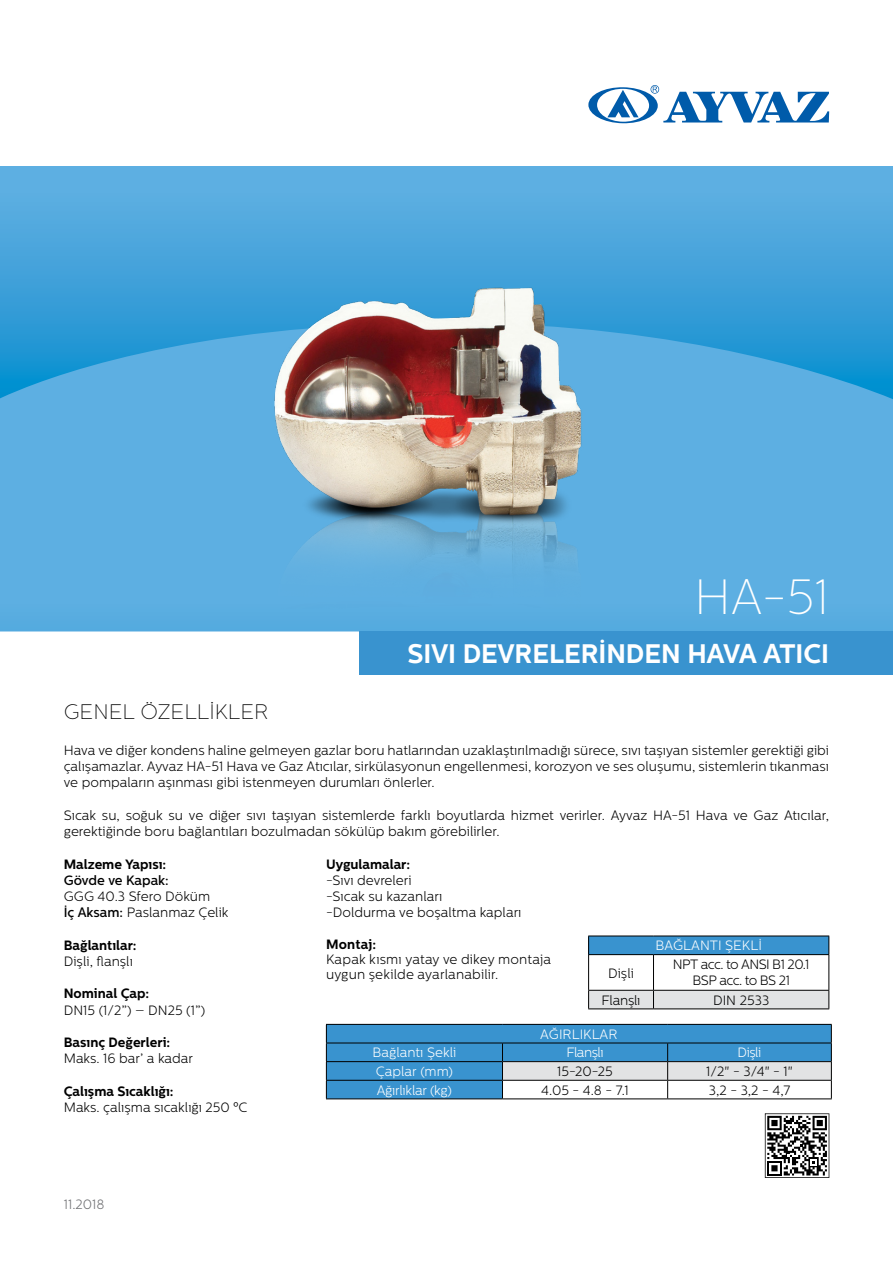
<style>
.page{position:relative;width:893px;height:1263px;background:#fff}
.page>*{position:absolute;margin:0;border:0;box-sizing:border-box;transform-origin:0 0}
.t1{font:100 49.35px "Centrale Sans";color:#fff}
.t2{font:700 26.85px "Centrale Sans";color:#fff}
.t3{font:100 21px "Centrale Sans";color:#000}
.t4{font:300 13.5px/16.2px "Centrale Sans";color:#000}
.t5{font:700 13.5px "Centrale Sans";color:#000}
.t6{font:300 13.5px "Centrale Sans";color:#fff}
.t7{font:300 13.5px/16.2px "Centrale Sans";letter-spacing:-.04em;color:#000;text-align:center}
.t8{font:300 13.5px "Centrale Sans";letter-spacing:-.02em;color:#fff}
.t9{font:500 13.5px "Centrale Sans";color:#000}
.t10{font:300 13.5px "Centrale Sans";color:#6d6e71}
.t11{font:300 13.5px "Centrale Sans";letter-spacing:-.02em;color:#000}
.t12{font:300 13.5px "Centrale Sans";letter-spacing:-.04em;color:#fff}
.s1{font-weight:500}
.s2{font-weight:700}
.s3{font-family:"Century Gothic";font-weight:400}
</style>
<div class="page">
<svg style="left:0;top:166px;width:893px;height:157px;background:#4ea7dd"></svg>
<svg style="left:0;top:323px;width:893px;height:308px;background:#54abdf"></svg>
<div style="left:360px;top:631px;width:533px;height:43px;background:#3993cf"></div>
<svg style="left:588px;top:85px;width:241px;height:39px"></svg>
<img style="left:209px;top:235px;width:444px;height:396px">
<svg style="left:765px;top:1113px;width:64px;height:65px"></svg>
<div style="left:589px;top:936px;width:240px;height:19px;background:#3993cf"></div>
<hr style="left:588px;top:936px;width:65px;height:1px;background:#000">
<svg style="left:588px;top:936px;width:1px;height:18px"></svg>
<hr style="left:653px;top:936px;width:176px;height:1px;background:#000">
<svg style="left:828px;top:936px;width:1px;height:18px"></svg>
<hr style="left:588px;top:954px;width:65px;height:1px;background:#000">
<hr style="left:588px;top:955px;width:1px;height:35px;background:#000">
<hr style="left:653px;top:954px;width:176px;height:1px;background:#000">
<hr style="left:653px;top:955px;width:1px;height:35px;background:#000">
<hr style="left:828px;top:955px;width:1px;height:35px;background:#000">
<svg style="left:588px;top:990px;width:241px;height:18px;background:#d6d6d7"></svg>
<hr style="left:588px;top:1008px;width:65px;height:1px;background:#000">
<hr style="left:653px;top:1008px;width:176px;height:1px;background:#000">
<hr style="left:326px;top:1024px;width:176px;height:1px;background:#000">
<hr style="left:502px;top:1024px;width:166px;height:1px;background:#000">
<hr style="left:668px;top:1024px;width:164px;height:1px;background:#000">
<svg style="left:326px;top:1025px;width:506px;height:73px;background:#6ea8cf"></svg>
<hr style="left:326px;top:1098px;width:176px;height:1px;background:#000">
<hr style="left:502px;top:1098px;width:166px;height:1px;background:#000">
<hr style="left:668px;top:1098px;width:164px;height:1px;background:#000">
<h1 class="t1" style="left:694px;top:570px;width:137px">HA-51</h1>
<h3 class="t3" style="left:64px;top:701px;width:206px">GENEL ÖZELLİKLER</h3>
<h2 class="t2" style="left:408px;top:638px;width:423px">SIVI DEVRELERİNDEN HAVA ATICI</h2>
<p class="t4" style="left:64px;top:742px;width:767px;text-align:justify">Hava ve diğer kondens haline gelmeyen gazlar boru hatlarından uzaklaştırılmadığı sürece, sıvı taşıyan sistemler gerektiği gibi çalışamazlar. Ayvaz HA-51 Hava ve Gaz Atıcılar, sirkülasyonun engellenmesi, korozyon ve ses oluşumu, sistemlerin tıkanması ve pompaların aşınması gibi istenmeyen durumları önlerler.</p>
<p class="t4" style="left:64px;top:807px;width:767px">Sıcak su, soğuk su ve diğer sıvı taşıyan sistemlerde farklı boyutlarda hizmet verirler. Ayvaz HA-51 Hava ve Gaz Atıcılar, gerektiğinde boru bağlantıları bozulmadan sökülüp bakım görebilirler.</p>
<p class="t5" style="left:64px;top:856px;width:104px">Malzeme Yapısı:</p>
<p class="t9" style="left:64px;top:872px;width:107px">Gövde ve Kapak:</p>
<p class="t4" style="left:64px;top:888px;width:166px">GGG 40.3 Sfero Döküm<br><span class="s1">İç Aksam:</span> Paslanmaz Çelik</p>
<p class="t5" style="left:64px;top:937px;width:74px">Bağlantılar:</p>
<p class="t4" style="left:64px;top:953px;width:71px">Dişli, flanşlı</p>
<p class="t5" style="left:64px;top:986px;width:87px">Nominal Çap:</p>
<p class="t4" style="left:64px;top:1002px;width:143px">DN15 (1/2”) – DN25 (1”)</p>
<p class="t5" style="left:64px;top:1034px;width:108px">Basınç Değerleri:</p>
<p class="t4" style="left:64px;top:1050px;width:131px">Maks. 16 bar’ a kadar</p>
<p class="t4" style="left:64px;top:1083px;width:185px"><span class="s2">Çalışma Sıcaklığı:<br></span>Maks. çalışma sıcaklığı 250 <span class="s3">º</span>C</p>
<p class="t5" style="left:326px;top:856px;width:86px">Uygulamalar:</p>
<p class="t4" style="left:326px;top:872px;width:197px">-Sıvı devreleri<br>-Sıcak su kazanları<br>-Doldurma ve boşaltma kapları</p>
<p class="t5" style="left:326px;top:936px;width:52px">Montaj:</p>
<p class="t4" style="left:326px;top:951px;width:227px;line-height:15px">Kapak kısmı yatay ve dikey montaja uygun şekilde ayarlanabilir.</p>
<p class="t6" style="left:655px;top:938px;width:108px">BAĞLANTI ŞEKLİ</p>
<p class="t4" style="left:608px;top:965px;width:27px">Dişli</p>
<p class="t7" style="left:673px;top:956px;width:138px">NPT acc. to ANSI B1 20.1<br>BSP acc. to BS 21</p>
<p class="t11" style="left:602px;top:992px;width:40px">Flanşlı</p>
<p class="t4" style="left:713px;top:992px;width:58px">DIN 2533</p>
<p class="t6" style="left:540px;top:1026px;width:79px">AĞIRLIKLAR</p>
<p class="t6" style="left:373px;top:1045px;width:85px">Bağlantı Şekli</p>
<p class="t12" style="left:566px;top:1045px;width:39px">Flanşlı</p>
<p class="t6" style="left:738px;top:1045px;width:25px">Dişli</p>
<p class="t6" style="left:376px;top:1064px;width:79px">Çaplar (mm)</p>
<p class="t4" style="left:557px;top:1063px;width:57px">15-20-25</p>
<p class="t4" style="left:706px;top:1063px;width:88px">1/2" - 3/4" - 1"</p>
<p class="t8" style="left:377px;top:1082px;width:77px">Ağırlıklar (kg)</p>
<p class="t4" style="left:541px;top:1082px;width:89px">4.05 - 4.8 - 7.1</p>
<p class="t4" style="left:709px;top:1082px;width:83px">3,2 - 3,2 - 4,7</p>
<p class="t10" style="left:64px;top:1197px;width:42px">11.2018</p>
</div>
